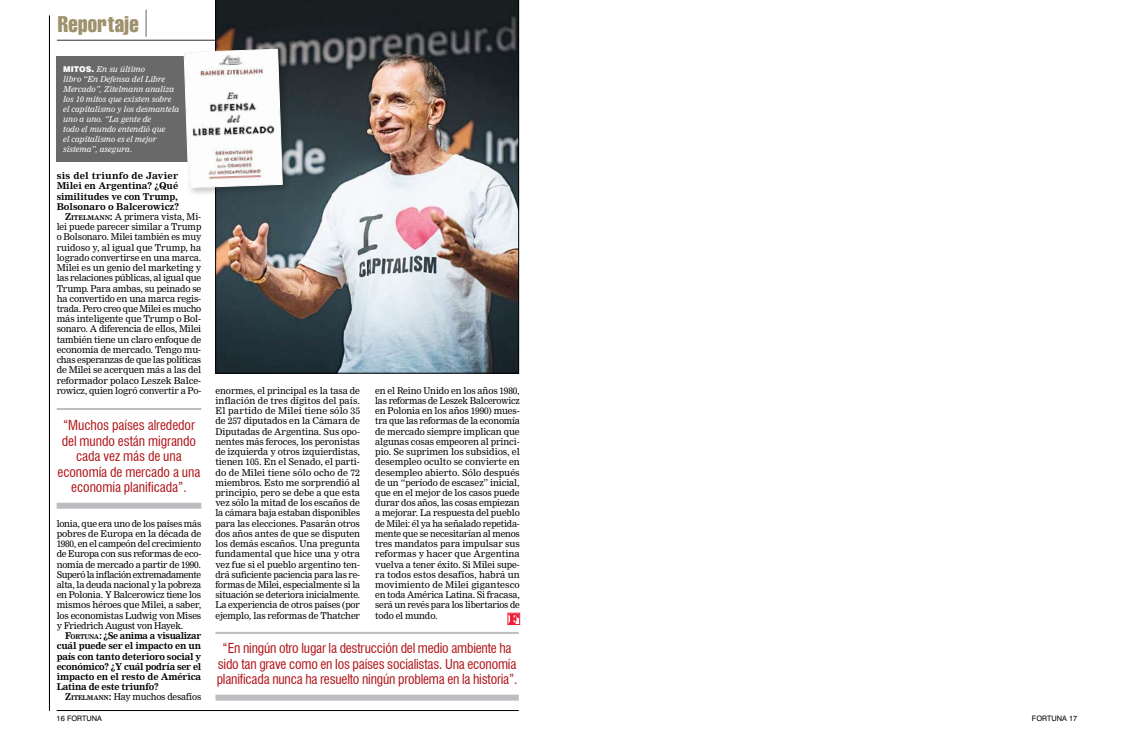
<style>
.page{position:relative;width:1134px;height:752px;background:#fff}
.page>*{position:absolute;margin:0;border:0;box-sizing:border-box;transform-origin:0 0}
.t1{font:extra-condensed 22px "Swiss 911 BT";letter-spacing:.02em;color:#9e916d}
.t2{font:condensed 13.5px/15.5px "Swiss 721 BT";letter-spacing:-.015em;color:#b01116;text-align:center}
.t3{font:9.2px/10.2px "Nimrod MT Std";letter-spacing:-.015em;color:#000;text-align:justify}
.t4{font:700 9.2px/10.2px "Nimrod MT Std";letter-spacing:-.01em;color:#000;text-align:justify}
.t5{font:700 9.2px "Nimrod MT Std";letter-spacing:.02em;color:#000}
.t6{font:italic 8px/10px "Nimrod MT Std";color:#fff}
.t7{font:7.5px "Swiss 721 Roman";color:#000}
.s1{font-family:"Swiss 721";font-weight:900;font-style:normal}
.s2{font-weight:700}
.s3{font-weight:700;font-size:6.4px}
.s4{font-style:inherit}
.s5{font-size:6.4px}
</style>
<div class="page">
<svg style="left:146px;top:10px;width:1px;height:27px"></svg>
<hr style="left:57px;top:710px;width:462px;height:1px;background:#000">
<hr style="left:57px;top:40px;width:462px;height:1px;background:#636467">
<hr style="left:49px;top:15px;width:1px;height:695px;background:#000">
<img style="left:215px;top:0;width:304px;height:373px">
<div style="left:215px;top:694px;width:304px;height:6px;background:#bcbdc0"></div>
<hr style="left:215px;top:631px;width:304px;height:2px;background:#bcbdc0">
<div style="left:57px;top:502px;width:144px;height:6px;background:#bcbdc0"></div>
<hr style="left:57px;top:408px;width:144px;height:2px;background:#bcbdc0">
<div style="left:57px;top:56px;width:144px;height:106px;background:#696969"></div>
<div style="left:508px;top:612px;width:12px;height:12px;border:1px solid #ed1b34"></div>
<svg style="left:509px;top:613px;width:10px;height:10px"></svg>
<div style="left:182px;top:47px;width:114px;height:154px;background:#000;opacity:.2"></div>
<svg style="left:183px;top:48px;width:100px;height:140px"></svg>
<h1 class="t1" style="left:58px;top:12px;width:83px">Reportaje</h1>
<p class="t6" style="left:63px;top:64px;width:118px"><span class="s1">Mitos.</span> En su último<br>libro “En Defensa del Libre<br>Mercado”, Zitelmann analiza los 10 mitos que existen sobre el capitalismo y los desmantela uno a uno. “La gente de<br>todo el mundo entendió que<br>el capitalismo es el mejor sistema”, asegura.</p>
<p class="t5" style="left:57px;top:170px;width:123px">sis del triunfo de Javier</p>
<p class="t4" style="left:57px;top:181px;width:123px">Milei en Argentina? ¿Qué</p>
<p class="t4" style="left:57px;top:191px;width:123px">similitudes ve con Trump,</p>
<p class="t4" style="left:57px;top:201px;width:124px">Bolsonaro o Balcerowicz?</p>
<p class="t3" style="left:65px;top:211px;width:138px"><span class="s2">Z</span><span class="s3">ITELMANN</span><span class="s2">:</span> A primera vista, Mi-</p>
<p class="t3" style="left:57px;top:222px;width:146px">lei puede parecer similar a Trump</p>
<p class="t3" style="left:57px;top:232px;width:146px">o Bolsonaro. Milei también es muy</p>
<p class="t3" style="left:57px;top:242px;width:146px">ruidoso y, al igual que Trump, ha</p>
<p class="t3" style="left:57px;top:252px;width:146px">logrado convertirse en una marca.</p>
<p class="t3" style="left:57px;top:263px;width:146px">Milei es un genio del marketing y</p>
<p class="t3" style="left:57px;top:273px;width:146px">las relaciones públicas, al igual que</p>
<p class="t3" style="left:57px;top:283px;width:146px">Trump. Para ambas, su peinado se</p>
<p class="t3" style="left:57px;top:293px;width:146px">ha convertido en una marca regis-</p>
<p class="t3" style="left:57px;top:303px;width:146px">trada. Pero creo que Milei es mucho</p>
<p class="t3" style="left:57px;top:314px;width:146px">más inteligente que Trump o Bol-</p>
<p class="t3" style="left:57px;top:324px;width:146px">sonaro. A diferencia de ellos, Milei</p>
<p class="t3" style="left:57px;top:334px;width:146px">también tiene un claro enfoque de</p>
<p class="t3" style="left:57px;top:344px;width:146px">economía de mercado. Tengo mu-</p>
<p class="t3" style="left:57px;top:354px;width:146px">chas esperanzas de que las políticas</p>
<p class="t3" style="left:57px;top:365px;width:146px">de Milei se acerquen más a las del</p>
<p class="t3" style="left:57px;top:375px;width:146px">reformador polaco Leszek Balce-</p>
<p class="t3" style="left:57px;top:385px;width:146px">rowicz, quien logró convertir a Po-</p>
<h2 class="t2" style="left:57px;top:417px;width:145px">“Muchos países alrededor del mundo están migrando cada vez más de una economía de mercado a una economía planificada”.</h2>
<p class="t3" style="left:57px;top:518px;width:146px">lonia, que era uno de los países más pobres de Europa en la década de 1980, en el campeón del crecimiento de Europa con sus reformas de eco&shy;nomía de mercado a partir de 1990.<br>Superó la inflación extremadamente alta, la deuda nacional y la pobreza en Polonia. Y Balcerowicz tiene los mismos héroes que Milei, a saber, los economistas Ludwig von Mises y Friedrich August von Hayek.</p>
<p class="t4" style="left:57px;top:630px;width:146px;text-indent:9px"><span class="s4">F</span><span class="s5">ORTUNA</span><span class="s4">:</span> ¿Se anima a visualizar cuál puede ser el impacto en un país con tanto deterioro social y económico? ¿Y cuál podría ser el impacto en el resto de América Latina de este triunfo?</p>
<p class="t3" style="left:65px;top:691px;width:138px"><span class="s2">Z</span><span class="s3">ITELMANN</span><span class="s2">:</span> Hay muchos desafíos</p>
<p class="t3" style="left:215px;top:385px;width:146px">enormes, el principal es la tasa de inflación de tres dígitos del país.<br>El partido de Milei tiene sólo 35 de 257 diputados en la Cámara de Diputadas de Argentina. Sus opo&shy;nentes más feroces, los peronistas de izquierda y otros izquierdistas, tienen 105. En el Senado, el parti&shy;do de Milei tiene sólo ocho de 72 miembros. Esto me sorprendió al principio, pero se debe a que esta vez sólo la mitad de los escaños de la cámara baja estaban disponibles para las elecciones. Pasarán otros dos años antes de que se disputen los demás escaños. Una pregunta fundamental que hice una y otra vez fue si el pueblo argentino ten&shy;drá suficiente paciencia para las re&shy;formas de Milei, especialmente si la situación se deteriora inicialmente.<br>La experiencia de otros países (por ejemplo, las reformas de Thatcher</p>
<p class="t3" style="left:375px;top:385px;width:146px">en el Reino Unido en los años 1980, las reformas de Leszek Balcerowicz en Polonia en los años 1990) mues&shy;tra que las reformas de la economía de mercado siempre implican que algunas cosas empeoren al princi&shy;pio. Se suprimen los subsidios, el desempleo oculto se convierte en desempleo abierto. Sólo después de un “período de escasez” inicial, que en el mejor de los casos puede durar dos años, las cosas empiezan a mejorar. La respuesta del pueblo de Milei: él ya ha señalado repetida&shy;mente que se necesitarían al menos tres mandatos para impulsar sus reformas y hacer que Argentina vuelva a tener éxito. Si Milei supe&shy;ra todos estos desafíos, habrá un movimiento de Milei gigantesco en toda América Latina. Si fracasa, será un revés para los libertarios de todo el mundo.</p>
<h2 class="t2" style="left:217px;top:640px;width:302px">“En ningún otro lugar la destrucción del medio ambiente ha sido tan grave como en los países socialistas. Una economía planificada nunca ha resuelto ningún problema en la historia”.</h2>
<p class="t7" style="left:57px;top:713px;width:47px">16 FORTUNA</p>
<p class="t7" style="left:1032px;top:713px;width:47px">FORTUNA 17</p>
</div>
